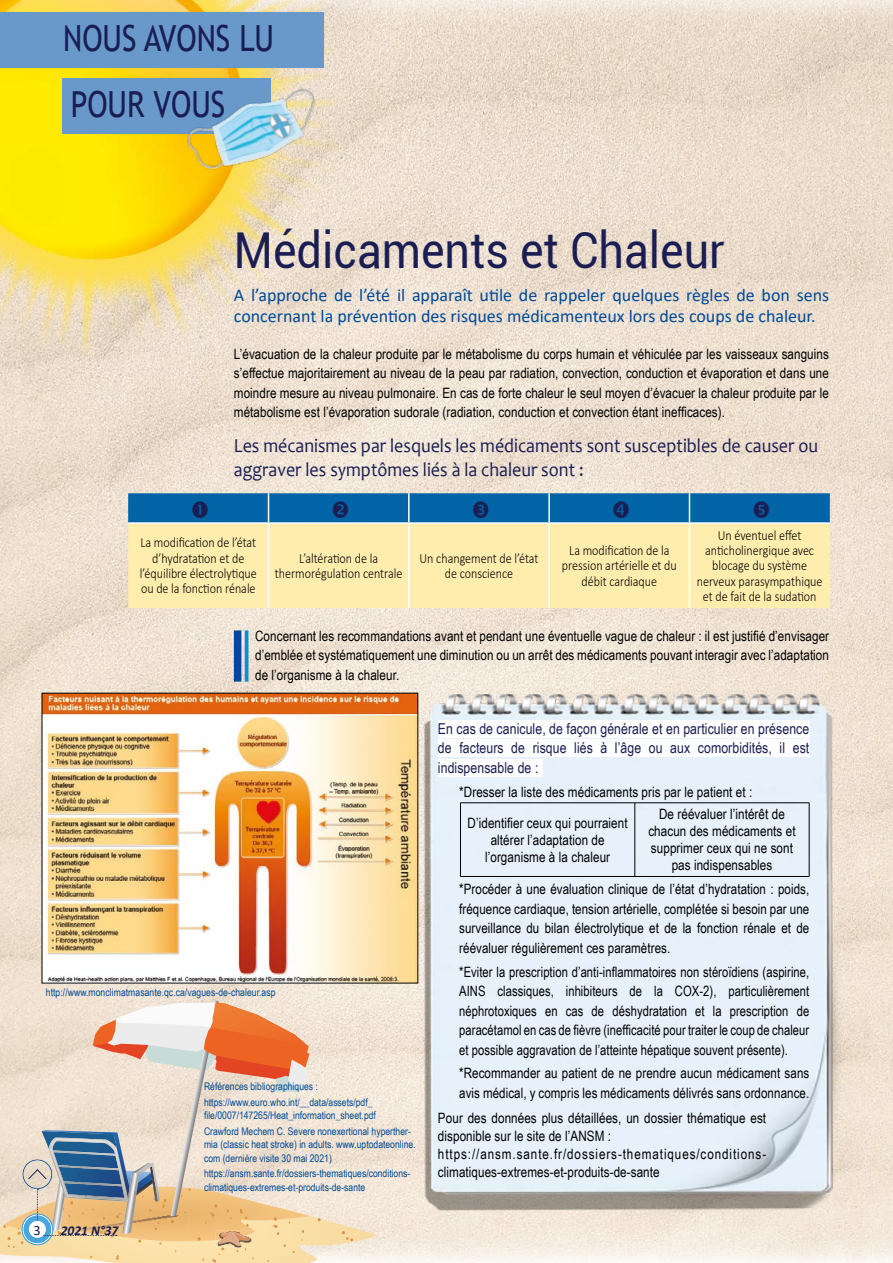
<style>
.page{position:relative;width:893px;height:1263px;background:#fff}
.page>*{position:absolute;margin:0;border:0;box-sizing:border-box;transform-origin:0 0}
.t1{font:49.5px "Roboto";color:#1a1e52;scale:.91 1}
.t2{font:36px/65.8px "Trebuchet MS";color:#1a1e52;scale:.83 1}
.t3{font:19.8px/24px "Candara";color:#1a1e52;scale:.91 1}
.t4{font:18px/21.6px "Calibri";color:#004a98}
.t5{font:15px/19.5px "Arial Narrow";letter-spacing:.005em;color:#1a1e52;text-align:justify}
.t6{font:14.25px/19.5px "Arial Narrow";letter-spacing:.005em;color:#000}
.t7{font:14.25px/19.5px "Arial Narrow";letter-spacing:.005em;color:#000;text-align:justify;scale:.96 1}
.t8{font:14.25px "Calibri";color:#1a1e52}
.t9{font:300 14.1px/15.3px "Calibri";color:#000;text-align:center;scale:.86 1}
.t10{font:italic 700 13.5px "Calibri";color:#1a1e52}
.t11{font:10.5px/15.6px "Arial Narrow";color:#004a98}
</style>
<div class="page">
<img style="left:0;top:0;width:893px;height:1263px">
<img style="left:419px;top:690px;width:433px;height:537px">
<img style="left:44px;top:695px;width:372px;height:286px">
<img style="left:0;top:0;width:355px;height:357px">
<div style="left:438px;top:721px;width:371px;height:17px;background:#fff"></div>
<div style="left:438px;top:740px;width:371px;height:17px;background:#fff"></div>
<div style="left:438px;top:759px;width:104px;height:17px;background:#fff"></div>
<svg style="left:0;top:1000px;width:377px;height:263px;background:#e4cfb9"></svg>
<div style="left:29px;top:1221px;width:17px;height:17px;background:#fff;border-radius:50%"></div>
<div style="left:0;top:13px;width:323px;height:55px;background:#6899ca"></div>
<div style="left:62px;top:79px;width:209px;height:55px;background:#6899ca"></div>
<img style="left:182px;top:87px;width:141px;height:86px">
<hr style="left:460px;top:802px;width:175px;height:1px;background:#000">
<hr style="left:460px;top:803px;width:1px;height:73px;background:#000">
<hr style="left:635px;top:802px;width:174px;height:1px;background:#000">
<hr style="left:635px;top:803px;width:1px;height:73px;background:#000">
<hr style="left:809px;top:803px;width:1px;height:73px;background:#000">
<hr style="left:460px;top:876px;width:175px;height:1px;background:#000">
<hr style="left:635px;top:876px;width:174px;height:1px;background:#000">
<div style="left:128px;top:524px;width:702px;height:84px;background:#ffedae"></div>
<hr style="left:128px;top:522px;width:140px;height:2px;background:#fff">
<hr style="left:268px;top:522px;width:141px;height:2px;background:#fff">
<hr style="left:409px;top:522px;width:140px;height:2px;background:#fff">
<hr style="left:549px;top:522px;width:140px;height:2px;background:#fff">
<hr style="left:689px;top:522px;width:141px;height:2px;background:#fff">
<hr style="left:268px;top:524px;width:1px;height:84px;background:#fff">
<hr style="left:408px;top:524px;width:2px;height:84px;background:#fff">
<hr style="left:548px;top:524px;width:2px;height:84px;background:#fff">
<hr style="left:689px;top:524px;width:1px;height:84px;background:#fff">
<div style="left:234px;top:630px;width:7px;height:52px;background:#004a98"></div>
<hr style="left:245px;top:630px;width:3px;height:52px;background:#0092d4">
<svg style="left:128px;top:493px;width:702px;height:30px;background:#0a6aaa"></svg>
<h2 class="t2" style="left:63px;top:6px;width:255px">NOUS AVONS LU<br>POUR VOUS</h2>
<h1 class="t1" style="left:234px;top:215px;width:541px">Médicaments et Chaleur</h1>
<p class="t4" style="left:234px;top:283px;width:597px">A l’approche de l’été il apparaît utile de rappeler quelques règles de bon sens concernant la prévention des risques médicamenteux lors des coups de chaleur.</p>
<p class="t6" style="left:234px;top:343px;width:597px;text-align:justify">L’évacuation de la chaleur produite par le métabolisme du corps humain et véhiculée par les vaisseaux sanguins s’effectue majoritairement au niveau de la peau par radiation, convection, conduction et évaporation et dans une moindre mesure au niveau pulmonaire. En cas de forte chaleur le seul moyen d’évacuer la chaleur produite par le métabolisme est l’évaporation sudorale (radiation, conduction et convection étant inefficaces).</p>
<h3 class="t3" style="left:234px;top:433px;width:644px">Les mécanismes par lesquels les médicaments sont susceptibles de causer ou aggraver les symptômes liés à la chaleur sont :</h3>
<p class="t9" style="left:140px;top:535px;width:138px">La modification de l’état d’hydratation et de l’équilibre électrolytique ou de la fonction rénale</p>
<p class="t9" style="left:275px;top:550px;width:150px">L’altération de la thermorégulation centrale</p>
<p class="t9" style="left:420px;top:550px;width:140px">Un changement de l’état de conscience</p>
<p class="t9" style="left:562px;top:543px;width:135px">La modification de la pression artérielle et du débit cardiaque</p>
<p class="t9" style="left:697px;top:527px;width:148px">Un éventuel effet anticholinergique avec blocage du système nerveux parasympathique et de fait de la sudation</p>
<p class="t6" style="left:255px;top:625px;width:575px;text-align:justify">Concernant les recommandations avant et pendant une éventuelle vague de chaleur : il est justifié d’envisager d’emblée et systématiquement une diminution ou un arrêt des médicaments pouvant interagir avec l’adaptation de l’organisme à la chaleur.</p>
<p class="t11" style="left:46px;top:984px;width:231px">http://www.monclimatmasante.qc.ca/vagues-de-chaleur.asp</p>
<p class="t8" style="left:34px;top:1220px;width:9px">3</p>
<p class="t10" style="left:61px;top:1221px;width:59px">2021 N°37</p>
<p class="t11" style="left:204px;top:1078px;width:170px">Références bibliographiques : https://www.euro.who.int/__data/assets/pdf_</p>
<p class="t11" style="left:204px;top:1107px;width:208px">file/0007/147265/Heat_information_sheet.pdf<br>Crawford Mechem C. Severe nonexertional hyperther-</p>
<p class="t11" style="left:204px;top:1137px;width:213px;line-height:13.5px">mia (classic heat stroke) in adults. www.uptodateonline. com (dernière visite 30 mai 2021)</p>
<p class="t11" style="left:204px;top:1166px;width:208px;line-height:13.5px">https://ansm.sante.fr/dossiers-thematiques/conditions&shy;climatiques-extremes-et-produits-de-sante</p>
<p class="t5" style="left:438px;top:718px;width:373px">En cas de canicule, de façon générale et en particulier en présence de facteurs de risque liés à l’âge ou aux comorbidités, il est indispensable de :</p>
<p class="t6" style="left:468px;top:775px;width:286px;line-height:31px;text-indent:-8px">*Dresser la liste des médicaments pris par le patient et :<br>D’identifier ceux qui pourraient</p>
<p class="t6" style="left:485px;top:831px;width:127px;line-height:17.1px;text-align:center">altérer l’adaptation de l’organisme à la chaleur</p>
<p class="t6" style="left:648px;top:805px;width:149px;line-height:17.1px;text-align:center">De réévaluer l’intérêt de chacun des médicaments et supprimer ceux qui ne sont pas indispensables</p>
<p class="t6" style="left:459px;top:879px;width:352px;text-align:justify">*Procéder à une évaluation clinique de l’état d’hydratation : poids, fréquence cardiaque, tension artérielle, complétée si besoin par une surveillance du bilan électrolytique et de la fonction rénale et de réévaluer régulièrement ces paramètres.</p>
<p class="t7" style="left:459px;top:961px;width:366px">*Eviter la prescription d’anti-inflammatoires non stéroïdiens (aspirine, AINS classiques, inhibiteurs de la COX-2), particulièrement néphrotoxiques en cas de déshydratation et la prescription de paracétamol en cas de fièvre (inefficacité pour traiter le coup de chaleur et possible aggravation de l’atteinte hépatique souvent présente).</p>
<p class="t6" style="left:459px;top:1063px;width:352px">*Recommander au patient de ne prendre aucun médicament sans avis médical, y compris les médicaments délivrés sans ordonnance.</p>
<p class="t6" style="left:438px;top:1108px;width:330px;line-height:18px">Pour des données plus détaillées, un dossier thématique est disponible sur le site de l’ANSM : https://ansm.sante.fr/dossiers-thematiques/conditions&shy;climatiques-extremes-et-produits-de-sante</p>
</div>
